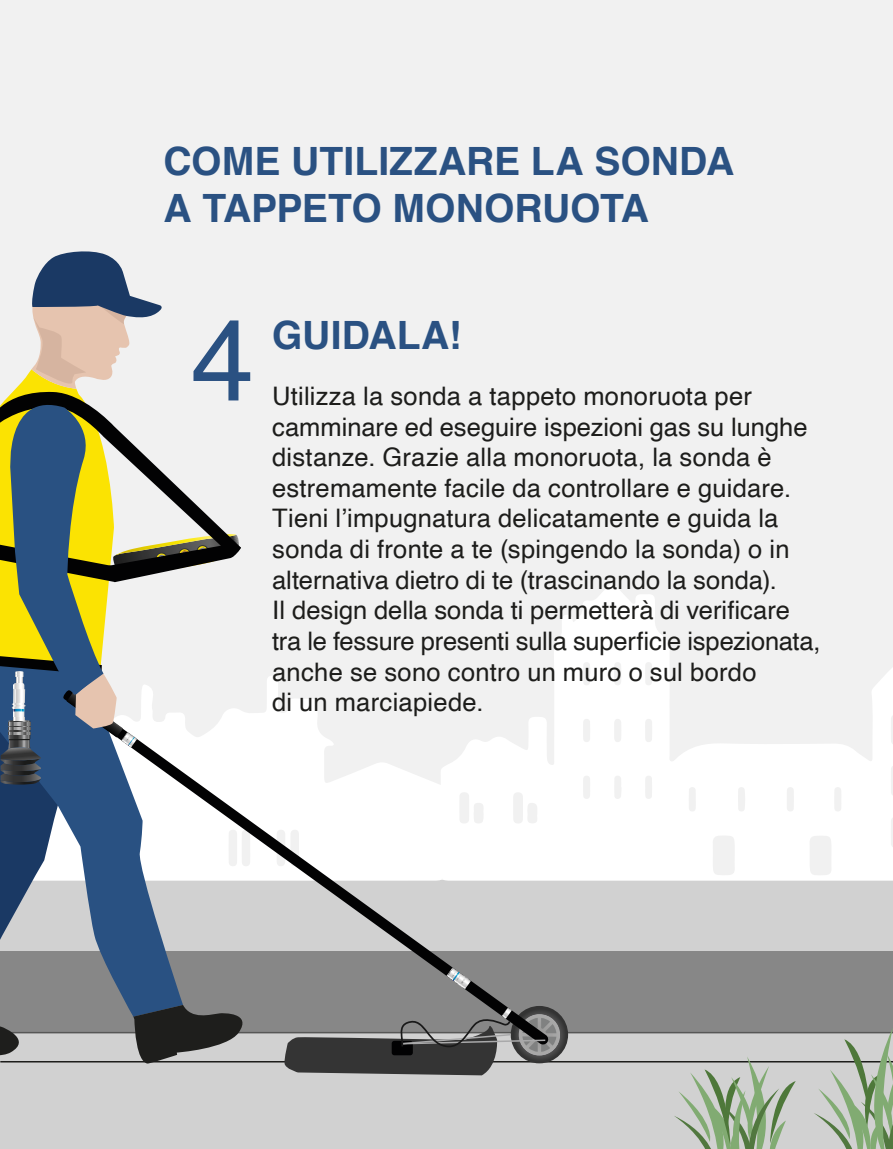
<style>
.page{position:relative;width:893px;height:1149px;background:#fff}
.page>*{position:absolute;margin:0;border:0;box-sizing:border-box;transform-origin:0 0}
.Rubrik_2{font:114px "Helvetica";color:#2a5182}
.Rubrik_2-2{font:700 39px/46.8px "Helvetica";color:#2a5182}
.t1{font:25.5px/30.6px "Helvetica";letter-spacing:.005em;color:#1d1d1b}
</style>
<div class="page">
<div style="left:0;top:0;width:893px;height:880px;background:#f1f1f1"></div>
<div style="left:0;top:880px;width:893px;height:268px;background:#d1d1d1"></div>
<div style="left:1px;top:951px;width:892px;height:80px;background:#878787"></div>
<hr style="left:0;top:1060px;width:893px;height:2px;background:#1d1d1b">
<hr style="left:1px;top:1031px;width:892px;height:2px;background:#575756">
<svg style="left:549px;top:584px;width:265px;height:296px;fill:#fff"></svg>
<svg style="left:511px;top:1005px;width:57px;height:57px"></svg>
<svg style="left:519px;top:1013px;width:41px;height:42px"></svg>
<div style="left:520px;top:1014px;width:39px;height:40px;background:#a9a8a9;border-radius:50%"></div>
<svg style="left:253px;top:689px;width:296px;height:345px"></svg>
<svg style="left:446px;top:967px;width:25px;height:21px"></svg>
<svg style="left:1px;top:251px;width:252px;height:812px"></svg>
<svg style="left:284px;top:1007px;width:273px;height:67px"></svg>
<svg style="left:814px;top:668px;width:79px;height:480px"></svg>
<svg style="left:674px;top:1057px;width:122px;height:91px"></svg>
<p class="Rubrik_2-2" style="left:163px;top:138px;width:572px">COME UTILIZZARE LA SONDA<br>A TAPPETO MONORUOTA</p>
<p class="Rubrik_2" style="left:191px;top:272px;width:65px">4</p>
<p class="Rubrik_2-2" style="left:272px;top:312px;width:191px">GUIDALA!</p>
<p class="t1" style="left:272px;top:381px;width:537px">Utilizza la sonda a tappeto monoruota per camminare ed eseguire ispezioni gas su lunghe distanze. Grazie alla monoruota, la sonda è estremamente facile da controllare e guidare.<br>Tieni l’impugnatura delicatamente e guida la sonda di fronte a te (spingendo la sonda) o in alternativa dietro di te (trascinando la sonda).</p>
<p class="t1" style="left:272px;top:595px;width:550px">Il design della sonda ti permetterà di verificare tra le fessure presenti sulla superficie ispezionata, anche se sono contro un muro o sul bordo</p>
<p class="t1" style="left:272px;top:687px;width:213px">di un marciapiede.</p>
</div>
